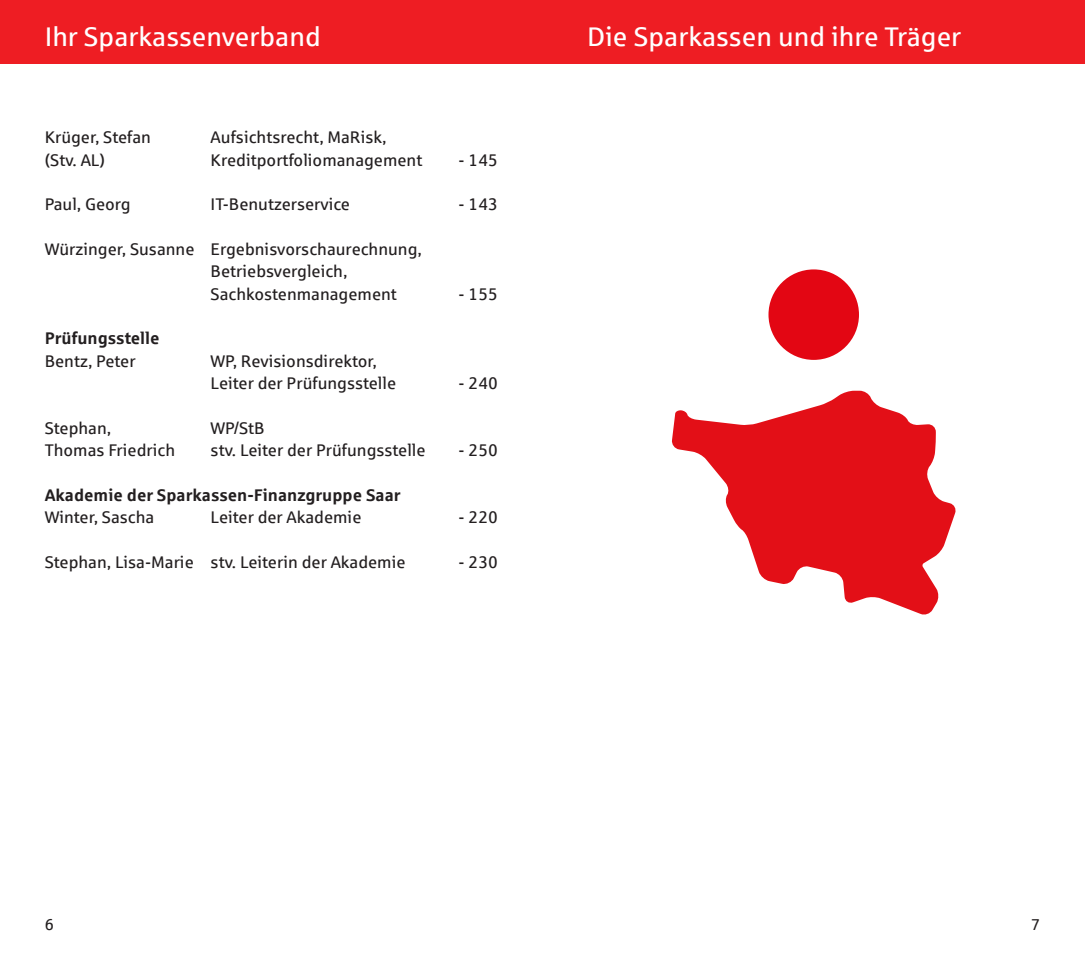
<style>
.page{position:relative;width:1085px;height:957px;background:#fff}
.page>*{position:absolute;margin:0;border:0;box-sizing:border-box;transform-origin:0 0}
.ueber_klein{font:27px "Sparkasse Rgr";color:#fff}
.bu{font:16.88px/22.3px "Sparkasse Rgr";color:#231f20}
.bu-2{font:700 16.88px "Sparkasse Rg";color:#231f20}
.ueber_klein-2{font:15.75px "Sparkasse Rgr";color:#231f20}
</style>
<div class="page">
<div style="left:0;top:0;width:1084px;height:64px;background:#ee1d23"></div>
<div style="left:768px;top:269px;width:90px;height:91px;background:#e30613;border-radius:50%"></div>
<svg style="left:672px;top:391px;width:283px;height:223px;fill:#e30f17"></svg>
<p class="ueber_klein" style="left:45px;top:20px;width:277px">Ihr Sparkassenverband</p>
<p class="ueber_klein" style="left:587px;top:20px;width:375px">Die Sparkassen und ihre Träger</p>
<p class="bu" style="left:45px;top:126px;width:108px">Krüger, Stefan</p>
<p class="bu" style="left:210px;top:126px;width:177px">Aufsichtsrecht, MaRisk,</p>
<p class="bu" style="left:45px;top:148px;width:62px">(Stv. AL)</p>
<p class="bu" style="left:210px;top:148px;width:213px">Kreditportfoliomanagement</p>
<p class="bu" style="left:458px;top:148px;width:41px">- 145</p>
<p class="bu" style="left:45px;top:193px;width:88px">Paul, Georg</p>
<p class="bu" style="left:210px;top:193px;width:141px">IT-Benutzerservice</p>
<p class="bu" style="left:458px;top:193px;width:41px">- 143</p>
<p class="bu" style="left:210px;top:237px;width:213px;text-indent:-166px">Würzinger, Susanne Ergebnisvorschaurechnung,<br>Betriebsvergleich,<br>Sachkostenmanagement</p>
<p class="bu" style="left:458px;top:282px;width:41px">- 155</p>
<p class="bu-2" style="left:45px;top:328px;width:116px">Prüfungsstelle</p>
<p class="bu" style="left:45px;top:349px;width:92px">Bentz, Peter</p>
<p class="bu" style="left:210px;top:349px;width:168px">WP, Revisionsdirektor,</p>
<p class="bu" style="left:210px;top:371px;width:187px">Leiter der Prüfungsstelle</p>
<p class="bu" style="left:458px;top:371px;width:41px">- 240</p>
<p class="bu" style="left:45px;top:416px;width:68px">Stephan,</p>
<p class="bu" style="left:210px;top:416px;width:56px">WP/StB</p>
<p class="bu" style="left:45px;top:438px;width:132px">Thomas Friedrich</p>
<p class="bu" style="left:210px;top:438px;width:216px">stv. Leiter der Prüfungsstelle</p>
<p class="bu" style="left:458px;top:438px;width:41px">- 250</p>
<p class="bu-2" style="left:45px;top:484px;width:357px">Akademie der Sparkassen-Finanzgruppe Saar</p>
<p class="bu" style="left:45px;top:505px;width:111px">Winter, Sascha</p>
<p class="bu" style="left:210px;top:505px;width:152px">Leiter der Akademie</p>
<p class="bu" style="left:458px;top:505px;width:41px">- 220</p>
<p class="bu" style="left:45px;top:550px;width:362px">Stephan, Lisa-Marie stv. Leiterin der Akademie</p>
<p class="bu" style="left:458px;top:550px;width:41px">- 230</p>
<p class="ueber_klein-2" style="left:45px;top:915px;width:11px">6</p>
<p class="ueber_klein-2" style="left:1031px;top:915px;width:11px">7</p>
</div>
